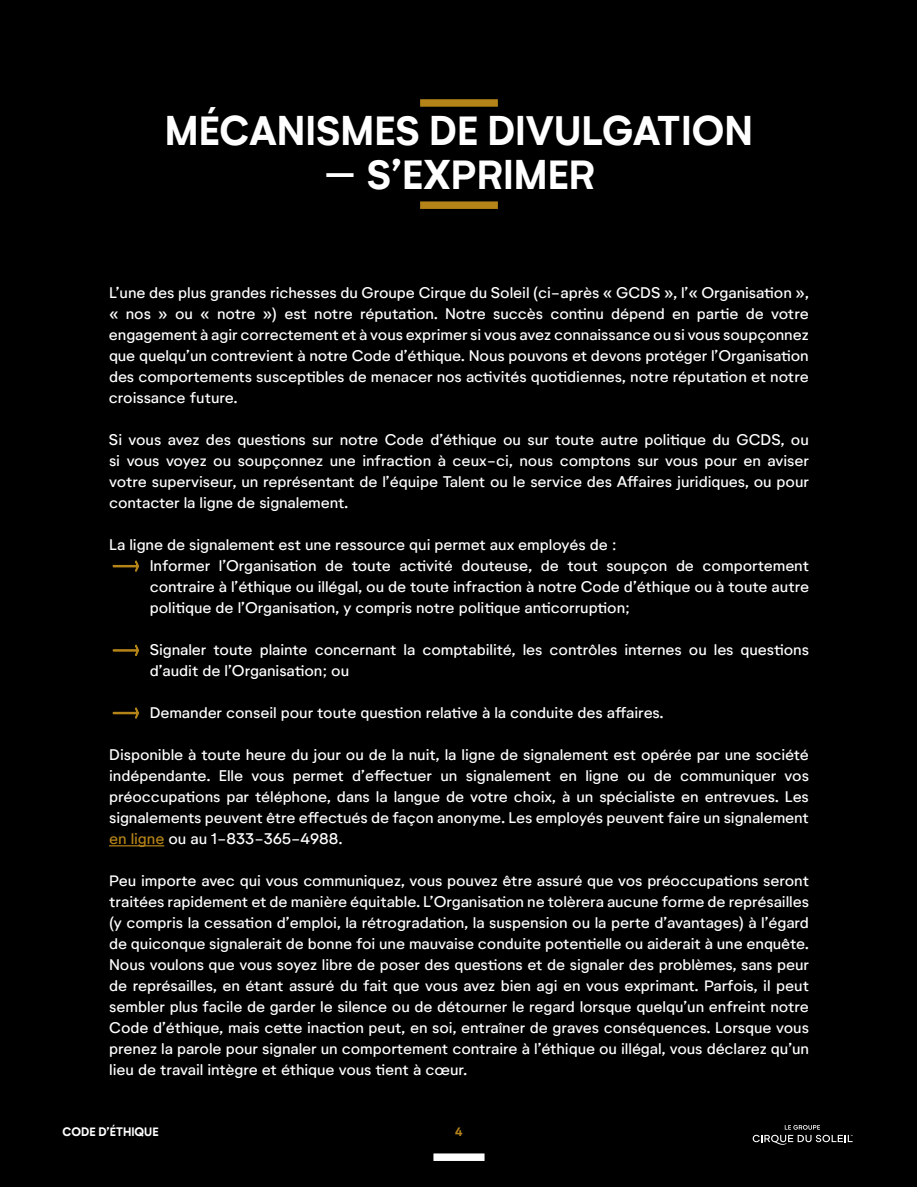
<style>
.page{position:relative;width:918px;height:1188px;background:#fff}
.page>*{position:absolute;margin:0;border:0;box-sizing:border-box;transform-origin:0 0}
.t1{font:700 40.5px "Neutrif Studio";color:#fff}
.t2{font:15px/21px "Neutrif Studio";letter-spacing:-.005em;color:#fff;text-align:justify;scale:1.05 1}
.t3{font:700 12px "Neutrif Studio";color:#fff}
.t4{font:700 12px "Neutrif Studio";color:#b58419}
.s1{color:#b58419}
</style>
<div class="page">
<div style="left:0;top:0;width:916px;height:1186px;background:#000"></div>
<hr style="left:109px;top:845px;width:55px;height:1px;background:#b58419">
<div style="left:420px;top:99px;width:78px;height:8px;background:#b58419"></div>
<div style="left:420px;top:201px;width:78px;height:8px;background:#b58419"></div>
<svg style="left:112px;top:707px;width:27px;height:12px"></svg>
<svg style="left:112px;top:644px;width:27px;height:12px"></svg>
<svg style="left:112px;top:560px;width:27px;height:12px"></svg>
<div style="left:433px;top:1153px;width:52px;height:8px;background:#fff"></div>
<svg style="left:753px;top:1125px;width:100px;height:20px"></svg>
<h1 class="t1" style="left:165px;top:106px;width:590px">MÉCANISMES DE DIVULGATION</h1>
<h1 class="t1" style="left:323px;top:149px;width:274px">– S’EXPRIMER</h1>
<p class="t2" style="left:109px;top:282px;width:668px">L’une des plus grandes richesses du Groupe Cirque du Soleil (ci-après « GCDS », l’« Organisation », « nos » ou « notre ») est notre réputation. Notre succès continu dépend en partie de votre engagement à agir correctement et à vous exprimer si vous avez connaissance ou si vous soupçonnez que quelqu’un contrevient à notre Code d’éthique. Nous pouvons et devons protéger l’Organisation des comportements susceptibles de menacer nos activités quotidiennes, notre réputation et notre croissance future.</p>
<p class="t2" style="left:109px;top:429px;width:668px">Si vous avez des questions sur notre Code d’éthique ou sur toute autre politique du GCDS, ou si vous voyez ou soupçonnez une infraction à ceux-ci, nous comptons sur vous pour en aviser votre superviseur, un représentant de l’équipe Talent ou le service des Affaires juridiques, ou pour contacter la ligne de signalement.</p>
<p class="t2" style="left:150px;top:534px;width:630px;text-align:left;text-indent:-40px">La ligne de signalement est une ressource qui permet aux employés de :<br>Informer l’Organisation de toute activité douteuse, de tout soupçon de comportement contraire à l’éthique ou illégal, ou de toute infraction à notre Code d’éthique ou à toute autre politique de l’Organisation, y compris notre politique anticorruption;</p>
<p class="t2" style="left:150px;top:639px;width:629px">Signaler toute plainte concernant la comptabilité, les contrôles internes ou les questions d’audit de l’Organisation; ou</p>
<p class="t2" style="left:150px;top:702px;width:491px">Demander conseil pour toute question relative à la conduite des affaires.</p>
<p class="t2" style="left:109px;top:744px;width:668px">Disponible à toute heure du jour ou de la nuit, la ligne de signalement est opérée par une société indépendante. Elle vous permet d’effectuer un signalement en ligne ou de communiquer vos préoccupations par téléphone, dans la langue de votre choix, à un spécialiste en entrevues. Les signalements peuvent être effectués de façon anonyme. Les employés peuvent faire un signalement <span class="s1">en ligne</span> ou au 1-833-365-4988.</p>
<p class="t2" style="left:109px;top:870px;width:668px">Peu importe avec qui vous communiquez, vous pouvez être assuré que vos préoccupations seront traitées rapidement et de manière équitable. L’Organisation ne tolèrera aucune forme de représailles (y compris la cessation d’emploi, la rétrogradation, la suspension ou la perte d’avantages) à l’égard de quiconque signalerait de bonne foi une mauvaise conduite potentielle ou aiderait à une enquête.<br>Nous voulons que vous soyez libre de poser des questions et de signaler des problèmes, sans peur de représailles, en étant assuré du fait que vous avez bien agi en vous exprimant. Parfois, il peut sembler plus facile de garder le silence ou de détourner le regard lorsque quelqu’un enfreint notre Code d’éthique, mais cette inaction peut, en soi, entraîner de graves conséquences. Lorsque vous prenez la parole pour signaler un comportement contraire à l’éthique ou illégal, vous déclarez qu’un lieu de travail intègre et éthique vous tient à cœur.</p>
<p class="t3" style="left:63px;top:1124px;width:97px">CODE D’ÉTHIQUE</p>
<p class="t4" style="left:455px;top:1124px;width:9px">4</p>
</div>
